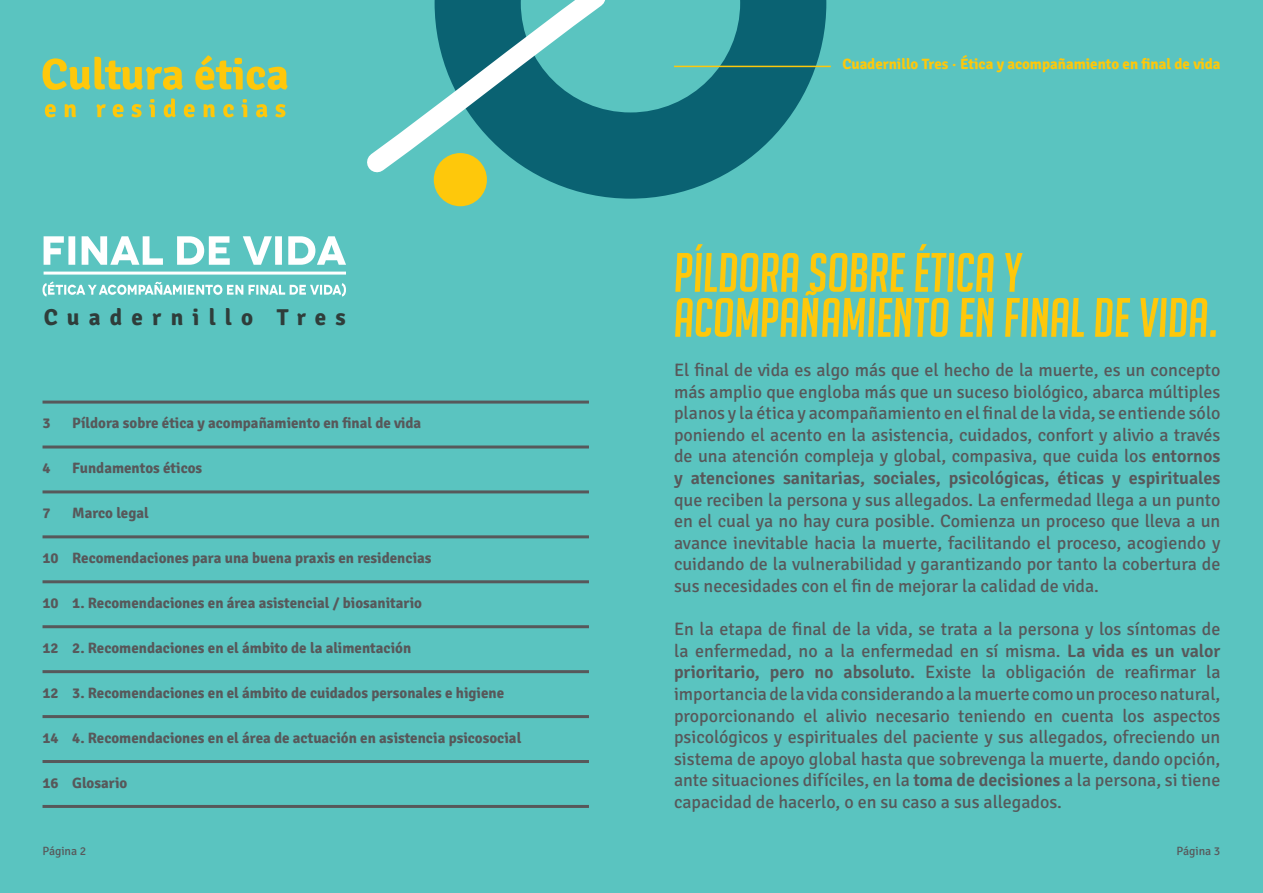
<style>
.page{position:relative;width:1263px;height:893px;background:#5ac4c0}
.page>*{position:absolute;margin:0;border:0;box-sizing:border-box;transform-origin:0 0}
.t1{font:italic 54px/45px "Big Noodle Titling";color:#fec80b}
.t2{font:700 23.1px "Signika";letter-spacing:.4em;color:#2f3d3a}
.t3{font:18px/21.6px "Signika";color:#57585a;text-align:justify}
.t4{font:700 15px "Signika";color:#57585a}
.t5{font:700 15px "Signika";color:#fec80b}
.t6{font:12px "Signika";letter-spacing:-.005em;color:#57585a}
.s1{font-weight:600}
</style>
<div class="page">
<svg style="left:436px;top:0;width:390px;height:199px;fill:#0a6272"></svg>
<svg style="left:367px;top:0;width:256px;height:190px"></svg>
<div style="left:434px;top:153px;width:53px;height:53px;background:#fec80b;border-radius:50%"></div>
<svg style="left:43px;top:55px;width:245px;height:35px"></svg>
<svg style="left:45px;top:98px;width:240px;height:19px"></svg>
<hr style="left:674px;top:66px;width:157px;height:1px;background:#fec80b">
<hr style="left:43px;top:445px;width:546px;height:3px;background:#57585a">
<hr style="left:43px;top:490px;width:546px;height:3px;background:#57585a">
<hr style="left:43px;top:535px;width:546px;height:3px;background:#57585a">
<hr style="left:43px;top:580px;width:546px;height:3px;background:#57585a">
<hr style="left:43px;top:625px;width:546px;height:3px;background:#57585a">
<hr style="left:43px;top:670px;width:546px;height:3px;background:#57585a">
<hr style="left:43px;top:715px;width:546px;height:3px;background:#57585a">
<hr style="left:43px;top:760px;width:546px;height:3px;background:#57585a">
<hr style="left:43px;top:401px;width:546px;height:3px;background:#57585a">
<hr style="left:43px;top:805px;width:546px;height:3px;background:#57585a">
<hr style="left:44px;top:272px;width:302px;height:3px;background:#fff">
<svg style="left:43px;top:281px;width:303px;height:16px"></svg>
<svg style="left:44px;top:236px;width:302px;height:29px"></svg>
<p class="t2" style="left:44px;top:303px;width:303px">Cuadernillo Tres</p>
<p class="t4" style="left:43px;top:414px;width:10px">3</p>
<p class="t4" style="left:43px;top:459px;width:10px">4</p>
<p class="t4" style="left:43px;top:504px;width:10px">7</p>
<p class="t4" style="left:43px;top:549px;width:18px">10</p>
<p class="t4" style="left:43px;top:594px;width:18px">10</p>
<p class="t4" style="left:43px;top:639px;width:18px">12</p>
<p class="t4" style="left:43px;top:684px;width:18px">12</p>
<p class="t4" style="left:43px;top:729px;width:18px">14</p>
<p class="t4" style="left:43px;top:774px;width:18px">16</p>
<p class="t4" style="left:72px;top:412px;width:350px">Píldora sobre ética y acompañamiento en final de vida</p>
<p class="t4" style="left:72px;top:459px;width:131px">Fundamentos éticos</p>
<p class="t4" style="left:72px;top:504px;width:78px">Marco legal</p>
<p class="t4" style="left:72px;top:549px;width:361px">Recomendaciones para una buena praxis en residencias</p>
<p class="t4" style="left:72px;top:594px;width:351px">1. Recomendaciones en área asistencial / biosanitario</p>
<p class="t4" style="left:72px;top:639px;width:340px">2. Recomendaciones en el ámbito de la alimentación</p>
<p class="t4" style="left:72px;top:684px;width:433px">3. Recomendaciones en el ámbito de cuidados personales e higiene</p>
<p class="t4" style="left:72px;top:729px;width:451px">4. Recomendaciones en el área de actuación en asistencia psicosocial</p>
<p class="t4" style="left:72px;top:774px;width:57px">Glosario</p>
<p class="t5" style="left:842px;top:54px;width:380px">Cuadernillo Tres · Ética y acompañamiento en final de vida</p>
<h1 class="t1" style="left:674px;top:251px;width:545px">PÍLDORA SOBRE ÉTICA Y<br>ACOMPAÑAMIENTO EN FINAL DE VIDA.</h1>
<p class="t3" style="left:674px;top:358px;width:548px">El final de vida es algo más que el hecho de la muerte, es un concepto más amplio que engloba más que un suceso biológico, abarca múltiples planos y la ética y acompañamiento en el final de la vida, se entiende sólo poniendo el acento en la asistencia, cuidados, confort y alivio a través de una atención compleja y global, compasiva, que cuida los <span class="s1">entornos y atenciones sanitarias, sociales, psicológicas, éticas y espirituales</span></p>
<p class="t3" style="left:674px;top:487px;width:548px">que reciben la persona y sus allegados. La enfermedad llega a un punto en el cual ya no hay cura posible. Comienza un proceso que lleva a un avance inevitable hacia la muerte, facilitando el proceso, acogiendo y cuidando de la vulnerabilidad y garantizando por tanto la cobertura de sus necesidades con el fin de mejorar la calidad de vida.</p>
<p class="t3" style="left:674px;top:617px;width:548px">En la etapa de final de la vida, se trata a la persona y los síntomas de la enfermedad, no a la enfermedad en sí misma. <span class="s1">La vida es un valor prioritario, pero no absoluto.</span> Existe la obligación de reafirmar la importancia de la vida considerando a la muerte como un proceso natural, proporcionando el alivio necesario teniendo en cuenta los aspectos psicológicos y espirituales del paciente y sus allegados, ofreciendo un sistema de apoyo global hasta que sobrevenga la muerte, dando opción, ante situaciones difíciles, en la <span class="s1">toma de decisiones</span> a la persona, si tiene capacidad de hacerlo, o en su caso a sus allegados.</p>
<p class="t6" style="left:43px;top:846px;width:45px">Página 2</p>
<p class="t6" style="left:1176px;top:846px;width:45px">Página 3</p>
</div>
